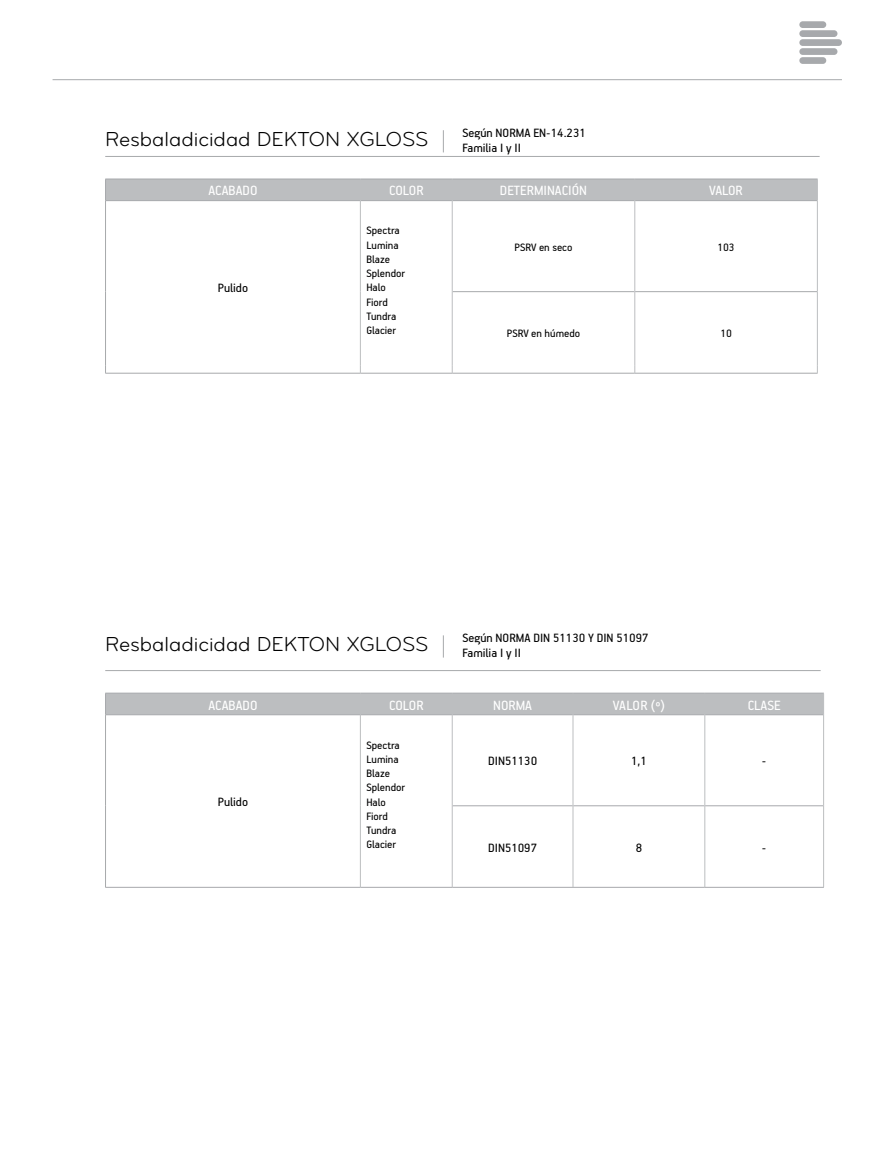
<style>
.page{position:relative;width:893px;height:1149px;background:#fff}
.page>*{position:absolute;margin:0;border:0;box-sizing:border-box;transform-origin:0 0}
.t1{font:21px "Bryant Regular Alt No 1";color:#000}
.t2{font:15px "PF Handbook Pro";color:#fff}
.t3{font:13.5px/15px "PF Handbook Pro";color:#000}
.t4{font:12px/14.2px "PF Handbook Pro";color:#000}
</style>
<div class="page">
<hr style="left:53px;top:79px;width:789px;height:1px;background:#a7a9ac">
<svg style="left:799px;top:21px;width:43px;height:43px"></svg>
<svg style="left:443px;top:130px;width:1px;height:22px"></svg>
<hr style="left:105px;top:156px;width:715px;height:1px;background:#a7a9ac">
<hr style="left:105px;top:200px;width:255px;height:1px;background:#a7a9ac">
<hr style="left:105px;top:201px;width:1px;height:90px;background:#a7a9ac">
<hr style="left:361px;top:200px;width:91px;height:1px;background:#a7a9ac">
<hr style="left:452px;top:200px;width:182px;height:1px;background:#a7a9ac">
<hr style="left:635px;top:200px;width:182px;height:1px;background:#a7a9ac">
<hr style="left:105px;top:291px;width:1px;height:75px;background:#a7a9ac">
<hr style="left:452px;top:291px;width:182px;height:1px;background:#a7a9ac">
<hr style="left:635px;top:291px;width:182px;height:1px;background:#a7a9ac">
<hr style="left:105px;top:373px;width:255px;height:1px;background:#a7a9ac">
<hr style="left:360px;top:373px;width:92px;height:1px;background:#a7a9ac">
<hr style="left:452px;top:373px;width:183px;height:1px;background:#a7a9ac">
<hr style="left:635px;top:373px;width:183px;height:1px;background:#a7a9ac">
<div style="left:105px;top:179px;width:713px;height:21px;background:#bcbec0"></div>
<hr style="left:360px;top:200px;width:1px;height:91px;background:#bcbec0">
<hr style="left:452px;top:200px;width:1px;height:91px;background:#bcbec0">
<hr style="left:634px;top:200px;width:1px;height:91px;background:#bcbec0">
<hr style="left:817px;top:200px;width:1px;height:91px;background:#bcbec0">
<hr style="left:360px;top:291px;width:1px;height:75px;background:#bcbec0">
<hr style="left:452px;top:291px;width:1px;height:75px;background:#bcbec0">
<hr style="left:634px;top:291px;width:1px;height:75px;background:#bcbec0">
<hr style="left:817px;top:291px;width:1px;height:75px;background:#bcbec0">
<hr style="left:105px;top:670px;width:716px;height:1px;background:#a7a9ac">
<hr style="left:105px;top:692px;width:255px;height:1px;background:#a7a9ac">
<hr style="left:360px;top:692px;width:92px;height:1px;background:#a7a9ac">
<hr style="left:452px;top:692px;width:121px;height:1px;background:#a7a9ac">
<hr style="left:573px;top:692px;width:132px;height:1px;background:#a7a9ac">
<hr style="left:705px;top:692px;width:119px;height:1px;background:#a7a9ac">
<hr style="left:105px;top:714px;width:255px;height:1px;background:#a7a9ac">
<hr style="left:105px;top:714px;width:1px;height:91px;background:#a7a9ac">
<hr style="left:361px;top:714px;width:91px;height:1px;background:#a7a9ac">
<hr style="left:452px;top:714px;width:121px;height:1px;background:#a7a9ac">
<hr style="left:573px;top:714px;width:131px;height:1px;background:#a7a9ac">
<hr style="left:705px;top:714px;width:118px;height:1px;background:#a7a9ac">
<hr style="left:105px;top:805px;width:1px;height:74px;background:#a7a9ac">
<hr style="left:452px;top:805px;width:121px;height:1px;background:#a7a9ac">
<hr style="left:573px;top:805px;width:131px;height:1px;background:#a7a9ac">
<hr style="left:705px;top:805px;width:118px;height:1px;background:#a7a9ac">
<hr style="left:105px;top:886px;width:255px;height:1px;background:#a7a9ac">
<hr style="left:360px;top:886px;width:92px;height:1px;background:#a7a9ac">
<hr style="left:452px;top:886px;width:121px;height:1px;background:#a7a9ac">
<hr style="left:573px;top:886px;width:132px;height:1px;background:#a7a9ac">
<hr style="left:705px;top:886px;width:119px;height:1px;background:#a7a9ac">
<div style="left:105px;top:693px;width:719px;height:21px;background:#bcbec0"></div>
<hr style="left:360px;top:714px;width:1px;height:91px;background:#bcbec0">
<hr style="left:452px;top:714px;width:1px;height:91px;background:#bcbec0">
<hr style="left:573px;top:714px;width:1px;height:91px;background:#bcbec0">
<hr style="left:704px;top:714px;width:1px;height:91px;background:#bcbec0">
<hr style="left:823px;top:714px;width:1px;height:91px;background:#bcbec0">
<hr style="left:360px;top:805px;width:1px;height:74px;background:#bcbec0">
<hr style="left:452px;top:805px;width:1px;height:74px;background:#bcbec0">
<hr style="left:573px;top:805px;width:1px;height:74px;background:#bcbec0">
<hr style="left:704px;top:805px;width:1px;height:74px;background:#bcbec0">
<hr style="left:823px;top:805px;width:1px;height:74px;background:#bcbec0">
<svg style="left:443px;top:635px;width:1px;height:22px"></svg>
<h1 class="t1" style="left:105px;top:128px;width:325px">Resbaladicidad DEKTON XGLOSS</h1>
<p class="t3" style="left:462px;top:124px;width:125px">Según NORMA EN-14.231<br>Familia I y II</p>
<p class="t2" style="left:208px;top:182px;width:50px">ACABADO</p>
<p class="t2" style="left:389px;top:182px;width:36px">COLOR</p>
<p class="t2" style="left:500px;top:182px;width:89px">DETERMINACIÓN</p>
<p class="t2" style="left:709px;top:182px;width:35px">VALOR</p>
<p class="t3" style="left:218px;top:280px;width:32px">Pulido</p>
<p class="t4" style="left:366px;top:223px;width:40px">Spectra<br>Lumina<br>Blaze<br>Splendor<br>Halo<br>Fiord<br>Tundra<br>Glacier</p>
<p class="t4" style="left:514px;top:239px;width:59px">PSRV en seco</p>
<p class="t4" style="left:717px;top:239px;width:19px">103</p>
<p class="t4" style="left:507px;top:325px;width:75px">PSRV en húmedo</p>
<p class="t4" style="left:720px;top:325px;width:13px">10</p>
<h1 class="t1" style="left:105px;top:633px;width:325px">Resbaladicidad DEKTON XGLOSS</h1>
<p class="t3" style="left:462px;top:629px;width:188px">Según NORMA DIN 51130 Y DIN 51097<br>Familia I y II</p>
<p class="t2" style="left:208px;top:695px;width:50px">ACABADO</p>
<p class="t2" style="left:389px;top:695px;width:36px">COLOR</p>
<p class="t2" style="left:493px;top:695px;width:40px">NORMA</p>
<p class="t2" style="left:613px;top:695px;width:15px">Valor</p>
<p class="t2" style="left:651px;top:695px;width:16px">(º)</p>
<p class="t2" style="left:748px;top:695px;width:35px">CLASE</p>
<p class="t3" style="left:218px;top:793px;width:32px">Pulido</p>
<p class="t4" style="left:366px;top:737px;width:40px">Spectra<br>Lumina<br>Blaze<br>Splendor<br>Halo<br>Fiord<br>Tundra<br>Glacier</p>
<p class="t3" style="left:488px;top:753px;width:50px">DIN51130</p>
<p class="t3" style="left:631px;top:753px;width:17px">1,1</p>
<p class="t3" style="left:762px;top:753px;width:6px">-</p>
<p class="t3" style="left:488px;top:839px;width:50px">DIN51097</p>
<p class="t3" style="left:636px;top:839px;width:8px">8</p>
<p class="t3" style="left:762px;top:839px;width:6px">-</p>
</div>
